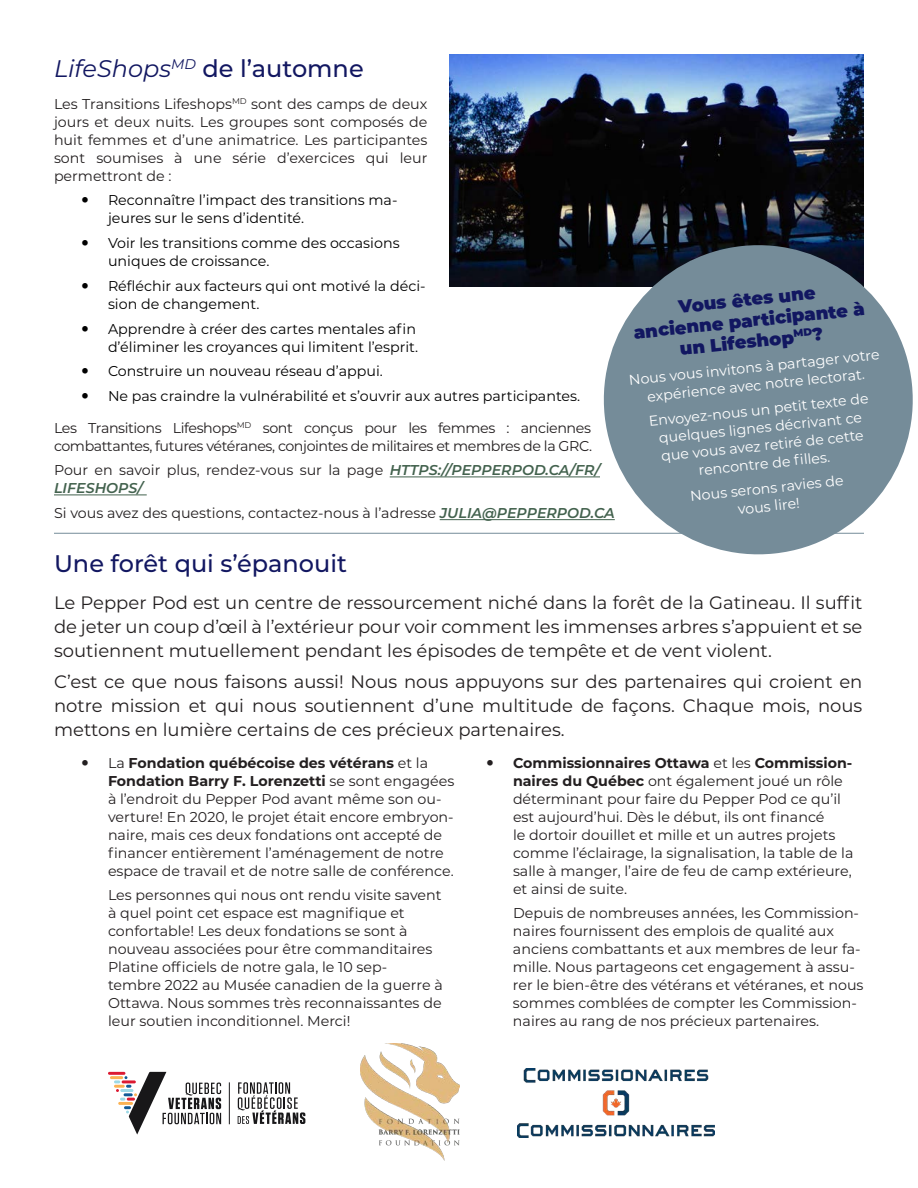
<style>
.page{position:relative;width:918px;height:1188px;background:#fff}
.page>*{position:absolute;margin:0;border:0;box-sizing:border-box;transform-origin:0 0}
.Main_Title{font:500 24px "Montserrat";color:#121761}
.t1{font:18px/24px "Montserrat";color:#231f20;text-align:justify}
.Sub-Title{font:900 18px/21px "Montserrat";color:#121761;text-align:center}
.Bullet_List{font:14.25px/18px "Montserrat";color:#231f20}
.t2{font:14.25px/18px "Montserrat";color:#000}
.t3{font:14.25px/18px "Montserrat";color:#fff;text-align:center}
.Bullet_List-2{font:14.25px/18px "Montserrat";letter-spacing:-.03em;color:#231f20}
.s1{font-weight:400;font-style:italic}
.s2{font-weight:600;font-style:italic;color:#43624e}
.s3{font-weight:700}
</style>
<div class="page">
<hr style="left:390px;top:477px;width:210px;height:1px;background:#43624e">
<hr style="left:54px;top:495px;width:93px;height:1px;background:#43624e">
<hr style="left:440px;top:519px;width:175px;height:1px;background:#43624e">
<img style="left:449px;top:54px;width:415px;height:232px">
<hr style="left:54px;top:533px;width:810px;height:1px;background:#758c99">
<hr style="left:108px;top:1072px;width:17px;height:3px;background:#dc1a32">
<svg style="left:238px;top:1082px;width:67px;height:42px"></svg>
<svg style="left:110px;top:1072px;width:111px;height:62px"></svg>
<hr style="left:229px;top:1082px;width:1px;height:42px;background:#181719">
<img style="left:361px;top:1044px;width:99px;height:117px">
<img style="left:517px;top:1068px;width:198px;height:70px">
<svg style="left:596px;top:237px;width:317px;height:318px;fill:#758c99"></svg>
<p class="Main_Title" style="left:54px;top:52px;width:311px"><span class="s1">LifeShops</span><sup>MD</sup> de l’automne</p>
<p class="Bullet_List" style="left:54px;top:94px;width:375px;text-align:justify">Les Transitions Lifeshops<sup>MD</sup> sont des camps de deux jours et deux nuits. Les groupes sont composés de huit femmes et d’une animatrice. Les participantes sont soumises à une série d’exercices qui leur permettront de :</p>
<p class="t2" style="left:108px;top:191px;width:291px">Reconnaître l’impact des transitions ma&shy;jeures sur le sens d’identité.</p>
<p class="t2" style="left:108px;top:234px;width:293px">Voir les transitions comme des occasions uniques de croissance.</p>
<p class="t2" style="left:108px;top:276px;width:319px">Réfléchir aux facteurs qui ont motivé la déci&shy;sion de changement.</p>
<p class="t2" style="left:108px;top:319px;width:312px">Apprendre à créer des cartes mentales afin d’éliminer les croyances qui limitent l’esprit.</p>
<p class="t2" style="left:108px;top:362px;width:277px">Construire un nouveau réseau d’appui.</p>
<p class="t2" style="left:108px;top:387px;width:474px">Ne pas craindre la vulnérabilité et s’ouvrir aux autres participantes.</p>
<p class="Bullet_List-2" style="left:54px;top:418px;width:540px">Les Transitions Lifeshops<sup>MD</sup> sont conçus pour les femmes : anciennes combattantes, futures vétéranes, conjointes de militaires et membres de la GRC.</p>
<p class="Bullet_List" style="left:54px;top:461px;width:548px">Pour en savoir plus, rendez-vous sur la page <span class="s2">HTTPS://PEPPERPOD.CA/FR/<br>LIFESHOPS/</span></p>
<p class="Bullet_List" style="left:54px;top:504px;width:562px">Si vous avez des questions, contactez-nous à l’adresse <span class="s2">JULIA@PEPPERPOD.CA</span></p>
<p class="Main_Title" style="left:54px;top:547px;width:295px">Une forêt qui s’épanouit</p>
<p class="t1" style="left:54px;top:590px;width:810px">Le Pepper Pod est un centre de ressourcement niché dans la forêt de la Gatineau. Il suffit de jeter un coup d’œil à l’extérieur pour voir comment les immenses arbres s’appuient et se soutiennent mutuellement pendant les épisodes de tempête et de vent violent.</p>
<p class="t1" style="left:54px;top:669px;width:810px">C’est ce que nous faisons aussi! Nous nous appuyons sur des partenaires qui croient en notre mission et qui nous soutiennent d’une multitude de façons. Chaque mois, nous mettons en lumière certains de ces précieux partenaires.</p>
<p class="Bullet_List" style="left:108px;top:753px;width:348px">La <span class="s3">Fondation québécoise des vétérans</span> et la <span class="s3">Fondation Barry F. Lorenzetti</span> se sont engagées à l’endroit du Pepper Pod avant même son ou&shy;verture! En 2020, le projet était encore embryon&shy;naire, mais ces deux fondations ont accepté de financer entièrement l’aménagement de notre espace de travail et de notre salle de conférence.</p>
<p class="Bullet_List" style="left:108px;top:886px;width:336px">Les personnes qui nous ont rendu visite savent à quel point cet espace est magnifique et confortable! Les deux fondations se sont à nouveau associées pour être commanditaires Platine officiels de notre gala, le 10 sep&shy;tembre 2022 au Musée canadien de la guerre à Ottawa. Nous sommes très reconnaissantes de leur soutien inconditionnel. Merci!</p>
<p class="Sub-Title" style="left:630px;top:300px;width:234px;rotate:-6deg">Vous êtes une ancienne participante à un Lifeshop<sup>MD</sup>?</p>
<p class="t3" style="left:628px;top:371px;width:253px;rotate:-6deg">Nous vous invitons à partager votre expérience avec notre lectorat.</p>
<p class="t3" style="left:648px;top:412px;width:222px;rotate:-6deg">Envoyez-nous un petit texte de quelques lignes décrivant ce que vous avez retiré de cette rencontre de fi lles.</p>
<p class="t3" style="left:689px;top:487px;width:156px;rotate:-6deg">Nous serons ravies de vous lire!</p>
<p class="Bullet_List" style="left:513px;top:753px;width:342px"><span class="s3">Commissionnaires Ottawa</span> et les <span class="s3">Commission&shy;naires du Québec</span> ont également joué un rôle déterminant pour faire du Pepper Pod ce qu’il est aujourd’hui. Dès le début, ils ont financé<br>le dortoir douillet et mille et un autres projets comme l’éclairage, la signalisation, la table de la salle à manger, l’aire de feu de camp extérieure, et ainsi de suite.</p>
<p class="Bullet_List" style="left:513px;top:904px;width:352px">Depuis de nombreuses années, les Commission&shy;naires fournissent des emplois de qualité aux anciens combattants et aux membres de leur fa&shy;mille. Nous partageons cet engagement à assu&shy;rer le bien-être des vétérans et vétéranes, et nous sommes comblées de compter les Commission&shy;naires au rang de nos précieux partenaires.</p>
</div>
